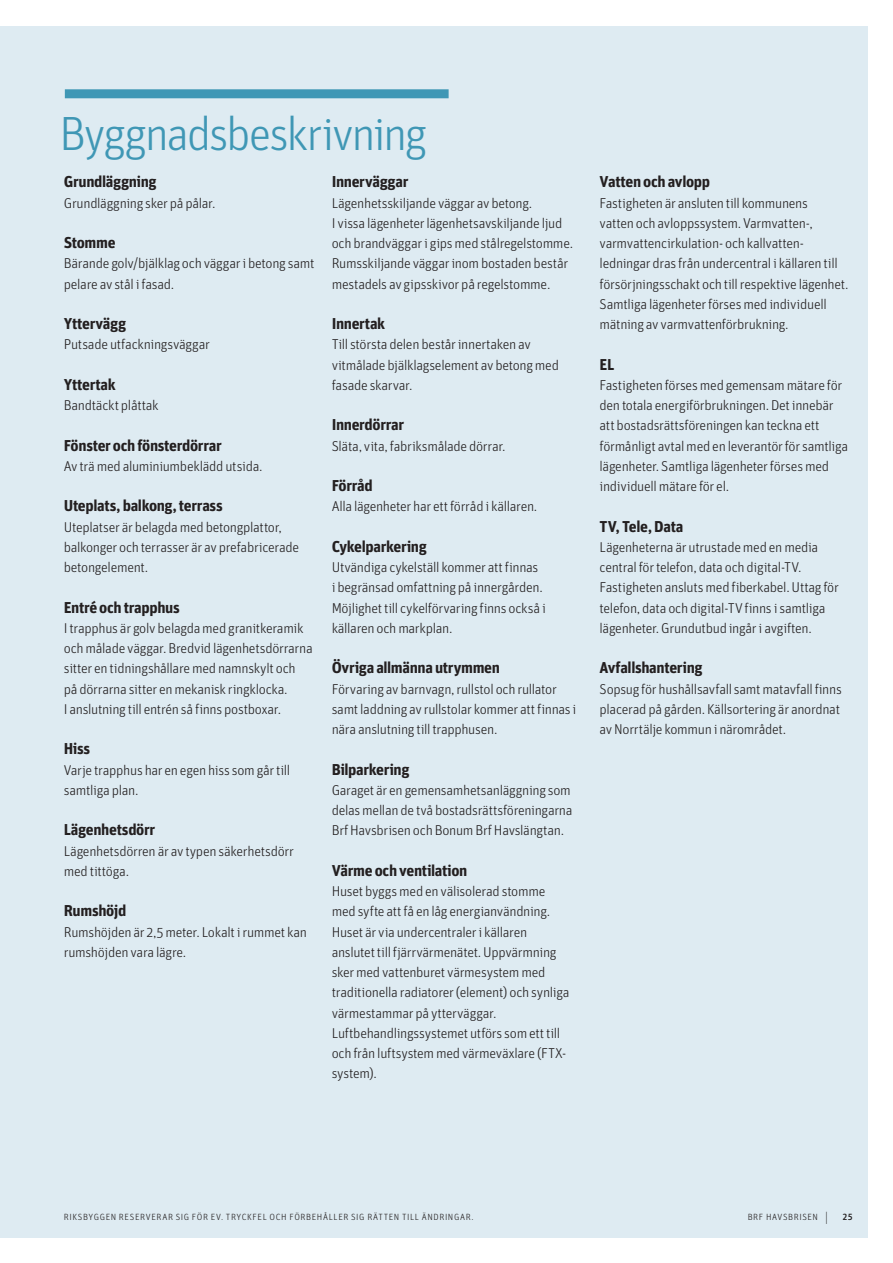
<style>
.page{position:relative;width:893px;height:1263px;background:#fff}
.page>*{position:absolute;margin:0;border:0;box-sizing:border-box;transform-origin:0 0}
.t1{font:300 48px "Unit OTRB";letter-spacing:-.05em;color:#3f97b5}
.t2{font:700 15.75px "Unit OTRB";letter-spacing:-.025em;color:#231f20}
.t3{font:300 14.25px/20.2px "Unit OTRB";letter-spacing:-.02em;color:#231f20}
.t4{font:300 9px "Unit OTRB";letter-spacing:.065em;color:#231f20}
.s1{font-size:13.5px}
.s2{font-family:"Unit OTRB1 Medi";font-weight:400}
</style>
<div class="page">
<div style="left:0;top:26px;width:867px;height:1211px;background:#deebf2"></div>
<div style="left:65px;top:89px;width:384px;height:9px;background:#3f97b5"></div>
<h1 class="t1" style="left:60px;top:105px;width:369px">Byggnadsbeskrivning</h1>
<p class="t2" style="left:64px;top:172px;width:94px">Grundläggning</p>
<p class="t3" style="left:64px;top:193px;width:153px">Grundläggning sker på pålar.</p>
<p class="t2" style="left:64px;top:232px;width:53px">Stomme</p>
<p class="t3" style="left:64px;top:253px;width:252px">Bärande golv/bjälklag och väggar i betong samt pelare av stål i fasad.</p>
<p class="t2" style="left:64px;top:313px;width:64px">Yttervägg</p>
<p class="t3" style="left:64px;top:334px;width:148px">Putsade utfackningsväggar</p>
<p class="t2" style="left:64px;top:374px;width:53px">Yttertak</p>
<p class="t3" style="left:64px;top:395px;width:96px">Bandtäckt plåttak</p>
<p class="t2" style="left:64px;top:435px;width:160px">Fönster och fönsterdörrar</p>
<p class="t3" style="left:64px;top:456px;width:200px">Av trä med aluminiumbeklädd utsida.</p>
<p class="t2" style="left:64px;top:496px;width:160px">Uteplats, balkong, terrass</p>
<p class="t3" style="left:64px;top:517px;width:237px">Uteplatser är belagda med betongplattor, balkonger och terrasser är av prefabricerade betongelement.</p>
<p class="t2" style="left:64px;top:597px;width:118px">Entré och trapphus</p>
<p class="t3" style="left:64px;top:618px;width:250px">I trapphus är golv belagda med granitkeramik och målade väggar. Bredvid lägenhetsdörrarna sitter en tidningshållare med namnskylt och på dörrarna sitter en mekanisk ringklocka.<br>I anslutning till entrén så finns postboxar.</p>
<p class="t2" style="left:64px;top:739px;width:28px">Hiss</p>
<p class="t3" style="left:64px;top:760px;width:228px">Varje trapphus har en egen hiss som går till samtliga plan.</p>
<p class="t2" style="left:64px;top:820px;width:93px">Lägenhetsdörr</p>
<p class="t3" style="left:64px;top:841px;width:232px">Lägenhetsdörren är av typen säkerhetsdörr med tittöga.</p>
<p class="t2" style="left:64px;top:901px;width:64px">Rumshöjd</p>
<p class="t3" style="left:64px;top:922px;width:245px">Rumshöjden är 2,5 meter. Lokalt i rummet kan rumshöjden vara lägre.</p>
<p class="t2" style="left:332px;top:172px;width:78px">Innerväggar</p>
<p class="t3" style="left:332px;top:193px;width:243px">Lägenhetsskiljande väggar av betong.<br>I vissa lägenheter lägenhetsavskiljande ljud och brandväggar i gips med stålregelstomme.<br>Rumsskiljande väggar inom bostaden består mestadels av gipsskivor på regelstomme.</p>
<p class="t2" style="left:332px;top:313px;width:55px">Innertak</p>
<p class="t3" style="left:332px;top:334px;width:229px">Till största delen består innertaken av vitmålade bjälklagselement av betong med fasade skarvar.</p>
<p class="t2" style="left:332px;top:415px;width:74px">Innerdörrar</p>
<p class="t3" style="left:332px;top:436px;width:175px">Släta, vita, fabriksmålade dörrar.</p>
<p class="t2" style="left:332px;top:475px;width:43px">Förråd</p>
<p class="t3" style="left:332px;top:496px;width:207px">Alla lägenheter har ett förråd i källaren.</p>
<p class="t2" style="left:332px;top:536px;width:97px">Cykelparkering</p>
<p class="t3" style="left:332px;top:557px;width:216px">Utvändiga cykelställ kommer att finnas<br>i begränsad omfattning på innergården.<br>Möjlighet till cykelförvaring finns också i källaren och markplan.</p>
<p class="t2" style="left:332px;top:658px;width:170px">Övriga allmänna utrymmen</p>
<p class="t3" style="left:332px;top:679px;width:246px">Förvaring av barnvagn, rullstol och rullator samt laddning av rullstolar kommer att finnas i nära anslutning till trapphusen.</p>
<p class="t2" style="left:332px;top:759px;width:79px">Bilparkering</p>
<p class="t3" style="left:332px;top:780px;width:242px;text-align:justify">Garaget är en gemensamhetsanläggning som delas mellan de två bostadsrättsföreningarna Brf Havsbrisen och Bonum Brf Havslängtan.</p>
<p class="t2" style="left:332px;top:860px;width:137px">Värme och ventilation</p>
<p class="t3" style="left:332px;top:881px;width:239px">Huset byggs med en välisolerad stomme med syfte att få en låg energianvändning.<br>Huset är via undercentraler i källaren anslutet till fjärrvärmenätet. Uppvärmning sker med vattenburet värmesystem med traditionella radiatorer (element) och synliga värmestammar på ytterväggar.<br>Luftbehandlingssystemet utförs som ett till och från luftsystem med värmeväxlare (FTX&shy;system).</p>
<p class="t2" style="left:600px;top:172px;width:112px">Vatten och avlopp</p>
<p class="t3" style="left:600px;top:193px;width:251px">Fastigheten är ansluten till kommunens<br>vatten och avloppssystem. Varmvatten-, varmvattencirkulation- och kallvatten&shy;ledningar dras från undercentral i källaren till försörjningsschakt och till respektive lägenhet.<br>Samtliga lägenheter förses med individuell mätning av varmvattenförbrukning.</p>
<p class="t2" style="left:600px;top:354px;width:16px">EL</p>
<p class="t3" style="left:600px;top:375px;width:250px">Fastigheten förses med gemensam mätare för den totala energiförbrukningen. Det innebär att bostadsrättsföreningen kan teckna ett förmånligt avtal med en leverantör för samtliga lägenheter. Samtliga lägenheter förses med individuell mätare för el.</p>
<p class="t2" style="left:600px;top:516px;width:85px">TV, Tele, Data</p>
<p class="t3" style="left:600px;top:537px;width:241px">Lägenheterna är utrustade med en media central för telefon, data och digital-TV.<br>Fastigheten ansluts med fiberkabel. Uttag för telefon, data och digital-TV finns i samtliga lägenheter. Grundutbud ingår i avgiften.</p>
<p class="t2" style="left:600px;top:658px;width:105px">Avfallshantering</p>
<p class="t3" style="left:600px;top:679px;width:244px">Sopsug för hushållsavfall samt matavfall finns placerad på gården. Källsortering är anordnat av Norrtälje kommun i närområdet.</p>
<p class="t4" style="left:64px;top:1212px;width:411px">RIKSBYGGEN RESERVERAR SIG FÖR EV. TRYCKFEL OCH FÖRBEHÅLLER SIG RÄTTEN TILL ÄNDRINGAR.</p>
<p class="t4" style="left:748px;top:1212px;width:106px">BRF HAVSBRISEN <span class="s1">|</span> <span class="s2">25</span></p>
</div>
